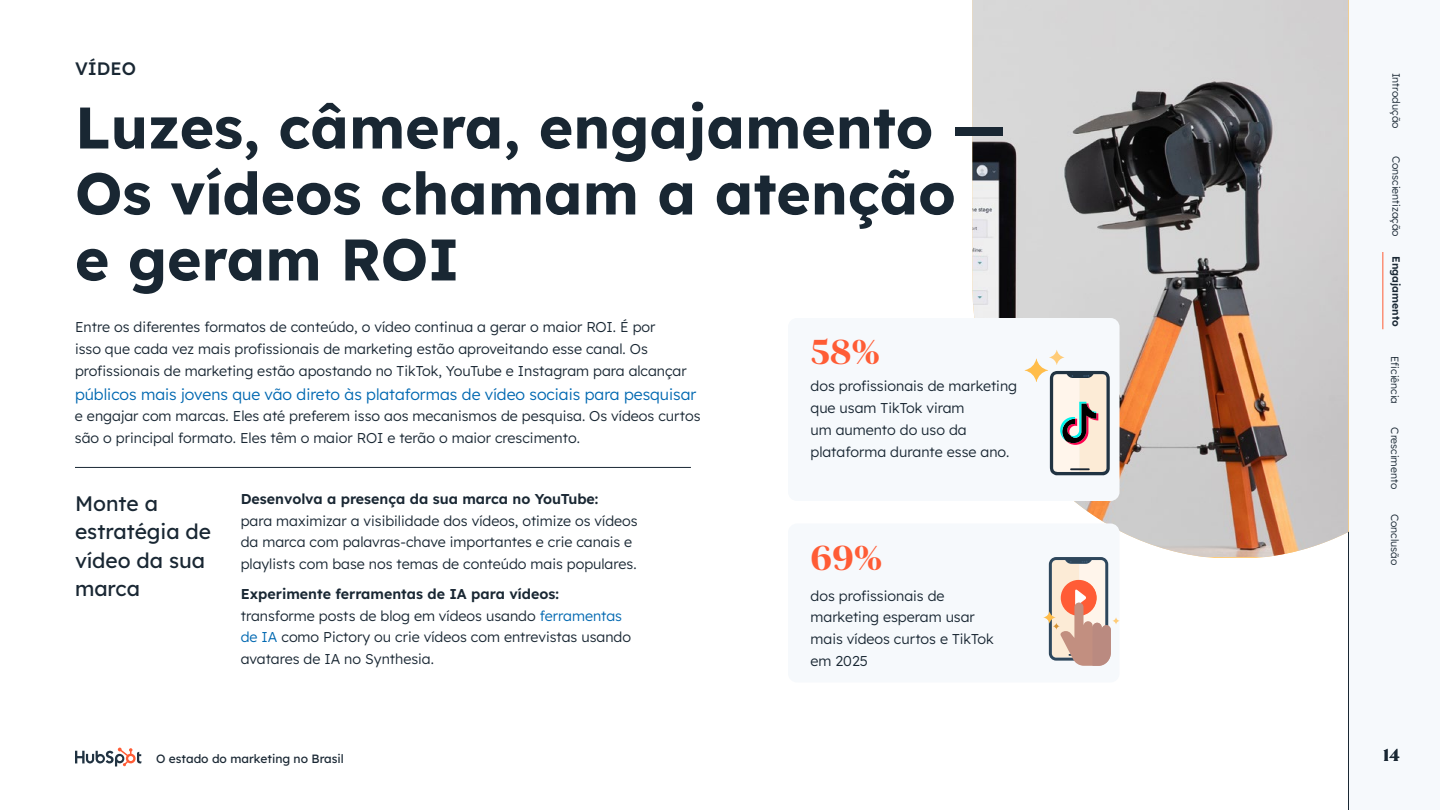
<style>
.page{position:relative;width:1440px;height:810px;background:#fff}
.page>*{position:absolute;margin:0;border:0;box-sizing:border-box;transform-origin:0 0}
.t1{font:700 58.5px/66px "Lexend Deca";color:#192733}
.t2{font:700 36px "Queens";color:#ff5c35}
.t3{font:21px/28.5px "Lexend Deca";color:#192733}
.t4{font:500 18px "Lexend Deca";color:#192733}
.t5{font:700 18px "Queens";color:#192733}
.t6{font:300 15.75px "Lexend Deca";color:#0068b1}
.t7{font:300 14.25px/21.8px "Lexend Deca";color:#192733}
.t8{font:600 14.25px "Lexend Deca";color:#192733}
.t9{font:12px "Lexend Deca";color:#192733}
.t10{font:300 10.5px "Lexend Deca";color:#192733}
.t11{font:600 10.5px "Lexend Deca";color:#192733}
.s1{font-weight:600}
.s2{color:#0068b1}
</style>
<div class="page">
<div style="left:1348px;top:0;width:36px;height:810px;background:#f6f9fc"></div>
<svg style="left:75px;top:748px;width:67px;height:18px"></svg>
<hr style="left:1382px;top:252px;width:1px;height:77px;background:#ff5c35">
<img style="left:972px;top:0;width:376px;height:557px">
<hr style="left:75px;top:467px;width:616px;height:1px;background:#192733">
<div style="left:788px;top:318px;width:332px;height:183px;background:#f6f9fc;border-radius:9px"></div>
<div style="left:788px;top:524px;width:332px;height:158px;background:#f6f9fc;border-radius:9px"></div>
<svg style="left:1025px;top:350px;width:85px;height:125px"></svg>
<svg style="left:1043px;top:557px;width:77px;height:109px"></svg>
<p class="t4" style="left:75px;top:56px;width:63px">VÍDEO</p>
<h1 class="t1" style="left:75px;top:91px;width:933px">Luzes, câmera, engajamento —<br>Os vídeos chamam a atenção<br>e geram ROI</h1>
<p class="t7" style="left:75px;top:315px;width:613px">Entre os diferentes formatos de conteúdo, o vídeo continua a gerar o maior ROI. É por<br>isso que cada vez mais profissionais de marketing estão aproveitando esse canal. Os profissionais de marketing estão apostando no TikTok, YouTube e Instagram para alcançar</p>
<p class="t6" style="left:75px;top:383px;width:623px">públicos mais jovens que vão direto às plataformas de vídeo sociais para pesquisar</p>
<p class="t7" style="left:75px;top:405px;width:627px">e engajar com marcas. Eles até preferem isso aos mecanismos de pesquisa. Os vídeos curtos são o principal formato. Eles têm o maior ROI e terão o maior crescimento.</p>
<h3 class="t3" style="left:75px;top:488px;width:138px">Monte a estratégia de vídeo da sua marca</h3>
<p class="t8" style="left:241px;top:489px;width:359px">Desenvolva a presença da sua marca no YouTube:</p>
<p class="t7" style="left:241px;top:509px;width:399px">para maximizar a visibilidade dos vídeos, otimize os vídeos da marca com palavras-chave importantes e crie canais e playlists com base nos temas de conteúdo mais populares.</p>
<p class="t7" style="left:241px;top:582px;width:392px"><span class="s1">Experimente ferramentas de IA para vídeos: </span>transforme posts de blog em vídeos usando <span class="s2">ferramentas de IA</span> como Pictory ou crie vídeos com entrevistas usando avatares de IA no Synthesia.</p>
<p class="t9" style="left:156px;top:750px;width:189px">O estado do marketing no Brasil</p>
<h2 class="t2" style="left:811px;top:329px;width:71px">58%</h2>
<p class="t7" style="left:811px;top:374px;width:208px">dos profissionais de marketing que usam TikTok viram<br>um aumento do uso da plataforma durante esse ano.</p>
<h2 class="t2" style="left:811px;top:535px;width:73px">69%</h2>
<p class="t7" style="left:811px;top:584px;width:185px">dos profissionais de marketing esperam usar mais vídeos curtos e TikTok em 2025</p>
<p class="t10" style="left:1404px;top:73px;width:57px;rotate:90deg">Introdução</p>
<p class="t10" style="left:1404px;top:156px;width:83px;rotate:90deg">Conscientização</p>
<p class="t11" style="left:1404px;top:256px;width:72px;rotate:90deg">Engajamento</p>
<p class="t10" style="left:1402px;top:356px;width:49px;rotate:90deg">Eficiência</p>
<p class="t10" style="left:1402px;top:427px;width:63px;rotate:90deg">Crescimento</p>
<p class="t10" style="left:1402px;top:514px;width:53px;rotate:90deg">Conclusão</p>
<p class="t5" style="left:1383px;top:743px;width:18px">14</p>
</div>
